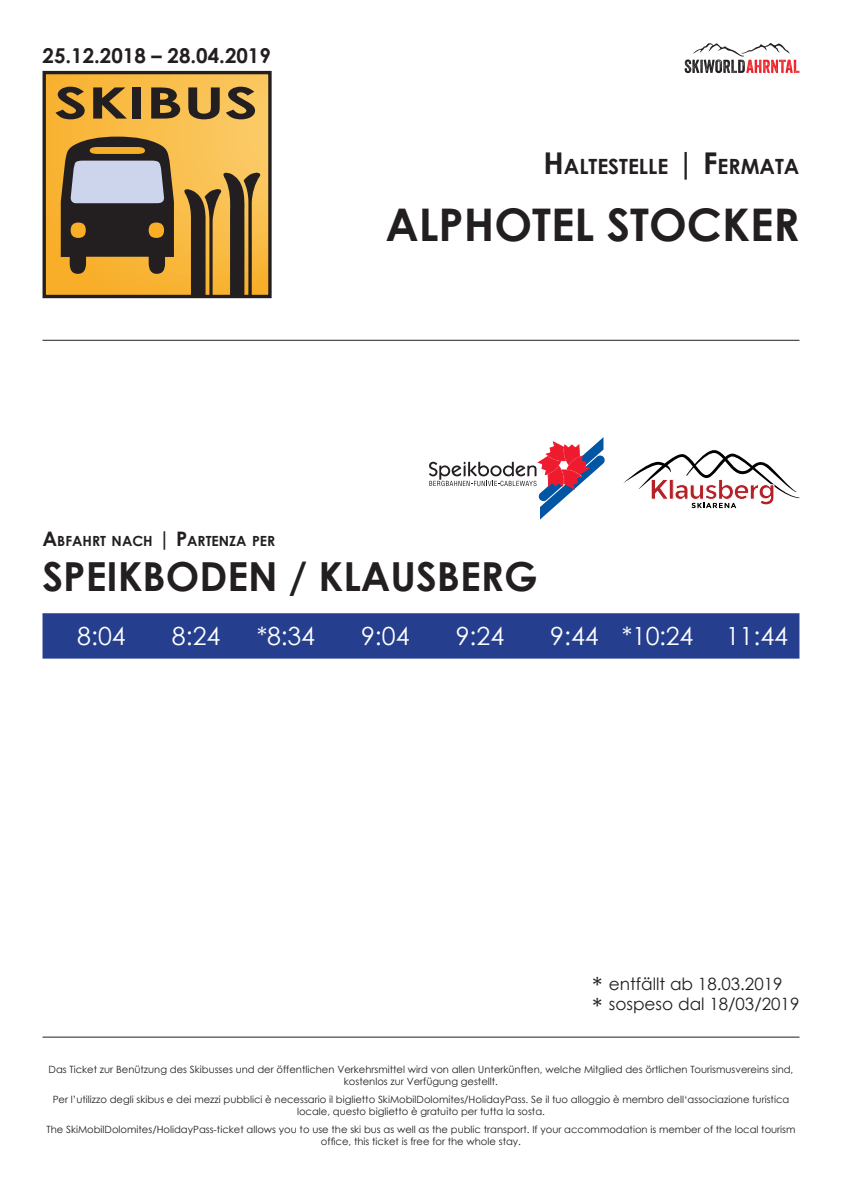
<style>
.page{position:relative;width:842px;height:1191px;background:#fff}
.page>*{position:absolute;margin:0;border:0;box-sizing:border-box;transform-origin:0 0}
.t1{font:700 45px "Century Gothic";color:#231f20}
.t2{font:700 43.3px "Century Gothic";color:#231f20;scale:1.49 1}
.t3{font:700 40px "Century Gothic";color:#231f20}
.t4{font:25px "Century Gothic";color:#fff}
.t5{font:24.6px "Century Gothic";color:#231f20}
.t6{font:700 21px "Century Gothic";color:#231f20}
.t7{font:700 20.5px "Century Gothic";color:#231f20}
.t8{font:17px/20.4px "Century Gothic";color:#231f20}
.t9{font:700 14px "Century Gothic";color:#231f20}
.t10{font:10px/12px "Century Gothic";color:#231f20;text-align:center}
.s1{font-size:30px}
.s2{font-size:20px}
.s3{font-size:24.6px}
</style>
<div class="page">
<svg style="left:47px;top:75px;width:221px;height:219px;background:#f9bc47"></svg>
<div style="left:43px;top:71px;width:229px;height:227px;border:3px solid #231f20"></div>
<svg style="left:61px;top:137px;width:113px;height:137px;background:#746756"></svg>
<div style="left:149px;top:222px;width:15px;height:16px;background:#f9ae25;border-radius:50%"></div>
<svg style="left:184px;top:171px;width:76px;height:124px;background:#987535"></svg>
<hr style="left:43px;top:340px;width:756px;height:1px;background:#231f20">
<svg style="left:685px;top:43px;width:114px;height:30px"></svg>
<hr style="left:43px;top:1036px;width:756px;height:1px;background:#231f20">
<svg style="left:429px;top:437px;width:176px;height:82px"></svg>
<svg style="left:623px;top:450px;width:176px;height:58px"></svg>
<div style="left:43px;top:613px;width:756px;height:45px;background:#253f8e"></div>
<h3 class="t7" style="left:43px;top:40px;width:230px">25.12.2018 – 28.04.2019</h3>
<h2 class="t2" style="left:54px;top:70px;width:138px">SKIBUS</h2>
<h3 class="t6" style="left:543px;top:150px;width:258px"><span class="s1">H</span>ALTESTELLE <span class="s1">| F</span>ERMATA</h3>
<h1 class="t1" style="left:385px;top:191px;width:416px">ALPHOTEL STOCKER</h1>
<h3 class="t9" style="left:43px;top:530px;width:234px"><span class="s2">A</span>BFAH RT NACH <span class="s2">| P</span>ARTENZA PER</h3>
<h3 class="t3" style="left:43px;top:546px;width:497px">SPEIKBODEN / KLAUSBERG</h3>
<h3 class="t4" style="left:77px;top:619px;width:50px">8:04</h3>
<h3 class="t4" style="left:172px;top:619px;width:50px">8:24</h3>
<h3 class="t4" style="left:257px;top:619px;width:60px">*8:34</h3>
<h3 class="t4" style="left:361px;top:619px;width:50px">9:04</h3>
<h3 class="t4" style="left:456px;top:619px;width:50px">9:24</h3>
<h3 class="t4" style="left:550px;top:619px;width:145px">9:44 *10:24</h3>
<h3 class="t4" style="left:726px;top:619px;width:64px">11:44</h3>
<h3 class="t8" style="left:609px;top:973px;width:192px;text-indent:-17px"><span class="s3">*</span> entfällt ab 18.03.2019 sospeso dal 18/03/2019</h3>
<h3 class="t5" style="left:592px;top:990px;width:12px">*</h3>
<p class="t10" style="left:49px;top:1063px;width:746px">Das Ticket zur Benützung des Skibusses und der öffentlichen Verkehrsmittel wird von allen Unterkünften, welche Mitglied des örtlichen Tourismusvereins sind, kostenlos zur Verfügung gestellt.</p>
<p class="t10" style="left:53px;top:1093px;width:738px">Per l’utilizzo degli skibus e dei mezzi pubblici è necessario il biglietto SkiMobilDolomites/HolidayPass. Se il tuo alloggio è membro dell‘associazione turistica locale, questo biglietto è gratuito per tutta la sosta.</p>
<p class="t10" style="left:46px;top:1123px;width:751px">The SkiMobilDolomites/HolidayPass-ticket allows you to use the ski bus as well as the public transport. If your accommodation is member of the local tourism office, this ticket is free for the whole stay.</p>
</div>
